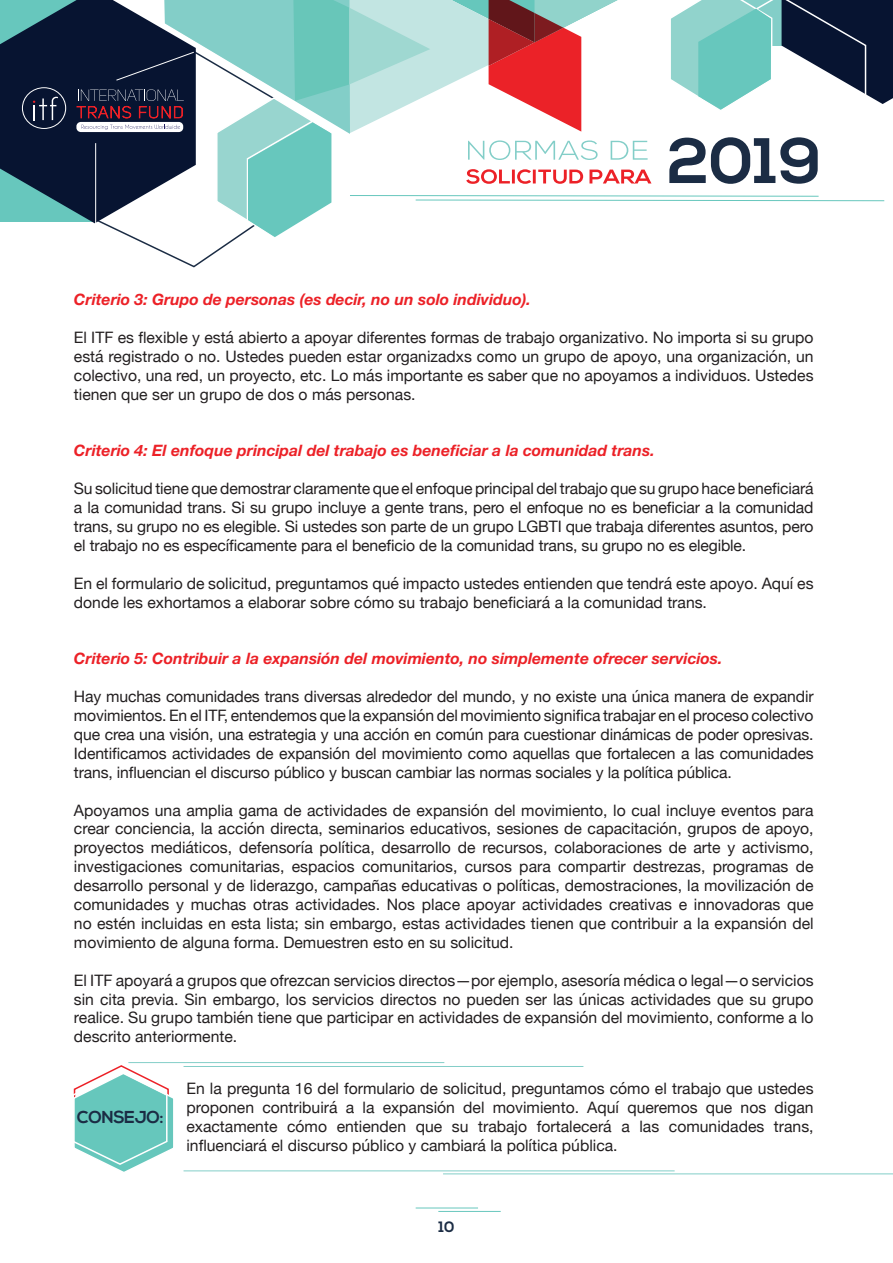
<style>
.page{position:relative;width:893px;height:1263px;background:#fff}
.page>*{position:absolute;margin:0;border:0;box-sizing:border-box;transform-origin:0 0}
.t1{font:700 17.25px "Nexa";letter-spacing:-.025em;color:#1b2c44}
.t2{font:15.75px/18.9px "Helvetica Neue";color:#231f20;text-align:justify}
.t3{font:italic 700 15.75px "Helvetica Neue";color:#ec2127}
.t4{font:700 15px "Nexa";color:#1b2c44}
</style>
<div class="page">
<hr style="left:416px;top:1207px;width:62px;height:1px;background:#67c7bd">
<hr style="left:438px;top:1211px;width:63px;height:1px;background:#67c7bd">
<svg style="left:0;top:0;width:893px;height:268px"></svg>
<hr style="left:128px;top:1062px;width:316px;height:1px;background:#83cec8">
<hr style="left:184px;top:1066px;width:399px;height:1px;background:#83cec8">
<hr style="left:184px;top:1170px;width:491px;height:1px;background:#83cec8">
<hr style="left:443px;top:1173px;width:450px;height:1px;background:#83cec8">
<svg style="left:73px;top:1065px;width:101px;height:107px"></svg>
<p class="t3" style="left:74px;top:290px;width:458px">Criterio 3: Grupo de personas (es decir, no un solo individuo).</p>
<p class="t2" style="left:74px;top:329px;width:741px">El ITF es flexible y está abierto a apoyar diferentes formas de trabajo organizativo. No importa si su grupo está registrado o no. Ustedes pueden estar organizadxs como un grupo de apoyo, una organización, un colectivo, una red, un proyecto, etc. Lo más importante es saber que no apoyamos a individuos. Ustedes tienen que ser un grupo de dos o más personas.</p>
<p class="t3" style="left:74px;top:441px;width:582px">Criterio 4: El enfoque principal del trabajo es beneficiar a la comunidad trans.</p>
<p class="t2" style="left:74px;top:480px;width:741px">Su solicitud tiene que demostrar claramente que el enfoque principal del trabajo que su grupo hace beneficiará a la comunidad trans. Si su grupo incluye a gente trans, pero el enfoque no es beneficiar a la comunidad trans, su grupo no es elegible. Si ustedes son parte de un grupo LGBTI que trabaja diferentes asuntos, pero el trabajo no es específicamente para el beneficio de la comunidad trans, su grupo no es elegible.</p>
<p class="t2" style="left:74px;top:575px;width:741px">En el formulario de solicitud, preguntamos qué impacto ustedes entienden que tendrá este apoyo. Aquí es donde les exhortamos a elaborar sobre cómo su trabajo beneficiará a la comunidad trans.</p>
<p class="t3" style="left:74px;top:649px;width:650px">Criterio 5: Contribuir a la expansión del movimiento, no simplemente ofrecer servicios.</p>
<p class="t2" style="left:74px;top:688px;width:741px">Hay muchas comunidades trans diversas alrededor del mundo, y no existe una única manera de expandir movimientos. En el ITF, entendemos que la expansión del movimiento significa trabajar en el proceso colectivo que crea una visión, una estrategia y una acción en común para cuestionar dinámicas de poder opresivas.<br>Identificamos actividades de expansión del movimiento como aquellas que fortalecen a las comunidades trans, influencian el discurso público y buscan cambiar las normas sociales y la política pública.</p>
<p class="t2" style="left:74px;top:801px;width:741px">Apoyamos una amplia gama de actividades de expansión del movimiento, lo cual incluye eventos para crear conciencia, la acción directa, seminarios educativos, sesiones de capacitación, grupos de apoyo, proyectos mediáticos, defensoría política, desarrollo de recursos, colaboraciones de arte y activismo, investigaciones comunitarias, espacios comunitarios, cursos para compartir destrezas, programas de desarrollo personal y de liderazgo, campañas educativas o políticas, demostraciones, la movilización de comunidades y muchas otras actividades. Nos place apoyar actividades creativas e innovadoras que no estén incluidas en esta lista; sin embargo, estas actividades tienen que contribuir a la expansión del movimiento de alguna forma. Demuestren esto en su solicitud.</p>
<p class="t2" style="left:74px;top:971px;width:741px">El ITF apoyará a grupos que ofrezcan servicios directos—por ejemplo, asesoría médica o legal—o servicios sin cita previa. Sin embargo, los servicios directos no pueden ser las únicas actividades que su grupo realice. Su grupo también tiene que participar en actividades de expansión del movimiento, conforme a lo descrito anteriormente.</p>
<p class="t2" style="left:186px;top:1080px;width:629px">En la pregunta 16 del formulario de solicitud, preguntamos cómo el trabajo que ustedes proponen contribuirá a la expansión del movimiento. Aquí queremos que nos digan exactamente cómo entienden que su trabajo fortalecerá a las comunidades trans, influenciará el discurso público y cambiará la política pública.</p>
<p class="t1" style="left:77px;top:1107px;width:88px">CONSEJO:</p>
<p class="t4" style="left:438px;top:1218px;width:17px">10</p>
</div>
